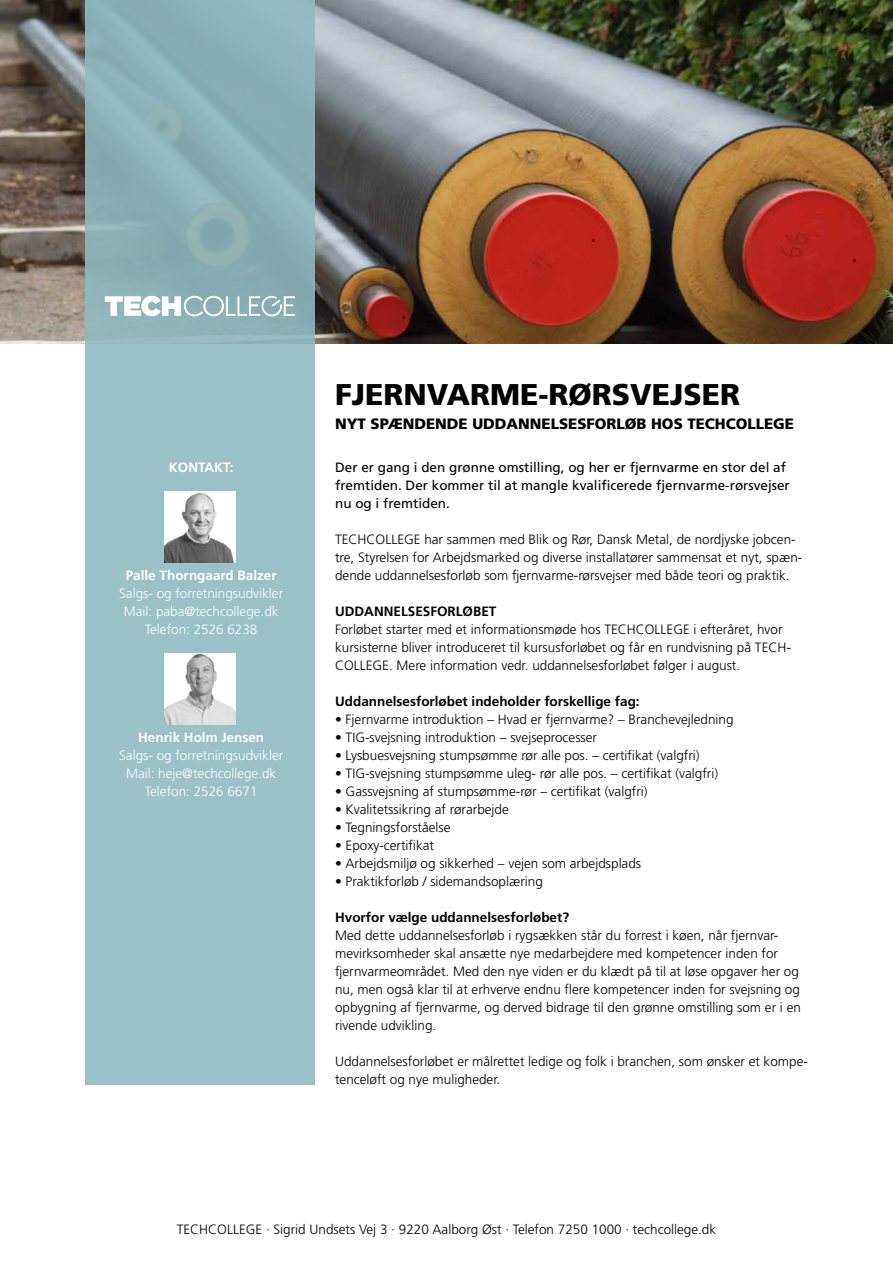
<style>
.page{position:relative;width:893px;height:1263px;background:#fff}
.page>*{position:absolute;margin:0;border:0;box-sizing:border-box;transform-origin:0 0}
.t1{font:900 30px "Frutiger LT Std";color:#000}
.t2{font:900 15px "Frutiger LT Std";color:#000}
.t3{font:300 13.5px/18px "Frutiger LT Std";color:#000}
.t4{font:13.5px/18px "Frutiger LT Std";color:#000}
.t5{font:300 13.5px/18px "Frutiger LT Std";color:#fff;text-align:center}
.t6{font:700 13.5px "Frutiger LT Std";color:#000}
.t7{font:700 13.5px "Frutiger LT Std";color:#fff}
</style>
<div class="page">
<img style="left:0;top:0;width:893px;height:344px">
<div style="left:85px;top:0;width:230px;height:1084px;background:linear-gradient(to bottom,#8bb2b7,#9fc6cb)"></div>
<svg style="left:105px;top:296px;width:190px;height:20px"></svg>
<img style="left:165px;top:492px;width:70px;height:70px">
<img style="left:165px;top:654px;width:70px;height:70px">
<p class="t7" style="left:169px;top:460px;width:66px">KONTAKT:</p>
<p class="t7" style="left:126px;top:568px;width:152px">Palle Thorngaard Balzer</p>
<p class="t5" style="left:119px;top:585px;width:166px">Salgs- og forretningsudvikler<br>Mail: paba@techcollege.dk<br>Telefon: 2526 6238</p>
<p class="t7" style="left:138px;top:730px;width:128px">Henrik Holm Jensen</p>
<p class="t5" style="left:119px;top:747px;width:166px">Salgs- og forretningsudvikler<br>Mail: heje@techcollege.dk<br>Telefon: 2526 6671</p>
<h1 class="t1" style="left:335px;top:376px;width:407px">FJERNVARME-RØRSVEJSER</h1>
<p class="t2" style="left:335px;top:414px;width:461px">NYT SPÆNDENDE UDDANNELSESFORLØB HOS TECHCOLLEGE</p>
<p class="t4" style="left:335px;top:459px;width:456px">Der er gang i den grønne omstilling, og her er fjernvarme en stor del af fremtiden. Der kommer til at mangle kvalificerede fjernvarme-rørsvejser nu og i fremtiden.</p>
<p class="t3" style="left:335px;top:531px;width:469px">TECHCOLLEGE har sammen med Blik og Rør, Dansk Metal, de nordjyske jobcen&shy;tre, Styrelsen for Arbejdsmarked og diverse installatører sammensat et nyt, spæn&shy;dende uddannelsesforløb som fjernvarme-rørsvejser med både teori og praktik.</p>
<p class="t6" style="left:335px;top:603px;width:163px">UDDANNELSESFORLØBET</p>
<p class="t3" style="left:335px;top:621px;width:457px">Forløbet starter med et informationsmøde hos TECHCOLLEGE i efteråret, hvor kursisterne bliver introduceret til kursusforløbet og får en rundvisning på TECH-<br>COLLEGE. Mere information vedr. uddannelsesforløbet følger i august.</p>
<p class="t6" style="left:335px;top:693px;width:306px">Uddannelsesforløbet indeholder forskellige fag:</p>
<p class="t3" style="left:335px;top:711px;width:400px">• Fjernvarme introduktion – Hvad er fjernvarme? – Branchevejledning</p>
<p class="t3" style="left:335px;top:729px;width:264px">• TIG-svejsning introduktion – svejseprocesser</p>
<p class="t3" style="left:335px;top:747px;width:366px">• Lysbuesvejsning stumpsømme rør alle pos. – certifikat (valgfri)</p>
<p class="t3" style="left:335px;top:765px;width:385px">• TIG-svejsning stumpsømme uleg- rør alle pos. – certifikat (valgfri)</p>
<p class="t3" style="left:335px;top:783px;width:314px">• Gassvejsning af stumpsømme-rør – certifikat (valgfri)</p>
<p class="t3" style="left:335px;top:801px;width:175px">• Kvalitetssikring af rørarbejde</p>
<p class="t3" style="left:335px;top:819px;width:117px">• Tegningsforståelse</p>
<p class="t3" style="left:335px;top:837px;width:100px">• Epoxy-certifikat</p>
<p class="t3" style="left:335px;top:855px;width:308px">• Arbejdsmiljø og sikkerhed – vejen som arbejdsplads</p>
<p class="t3" style="left:335px;top:873px;width:209px">• Praktikforløb / sidemandsoplæring</p>
<p class="t6" style="left:335px;top:909px;width:236px">Hvorfor vælge uddannelsesforløbet?</p>
<p class="t3" style="left:335px;top:927px;width:467px">Med dette uddannelsesforløb i rygsækken står du forrest i køen, når fjernvar&shy;mevirksomheder skal ansætte nye medarbejdere med kompetencer inden for fjernvarmeområdet. Med den nye viden er du klædt på til at løse opgaver her og nu, men også klar til at erhverve endnu flere kompetencer inden for svejsning og opbygning af fjernvarme, og derved bidrage til den grønne omstilling som er i en rivende udvikling.</p>
<p class="t3" style="left:335px;top:1053px;width:474px">Uddannelsesforløbet er målrettet ledige og folk i branchen, som ønsker et kompe&shy;tenceløft og nye muligheder.</p>
<p class="t3" style="left:177px;top:1220px;width:541px">TECHCOLLEGE · Sigrid Undsets Vej 3 · 9220 Aalborg Øst · Telefon 7250 1000 · techcollege.dk</p>
</div>
